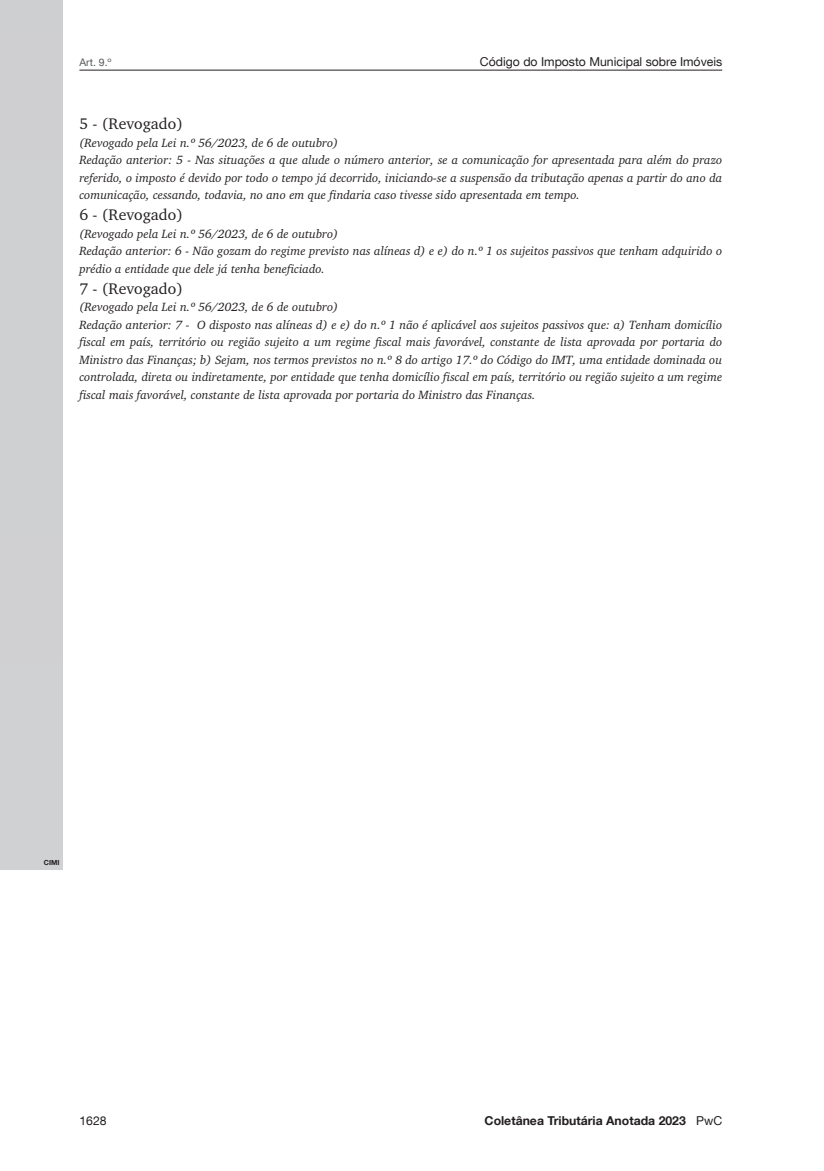
<style>
.page{position:relative;width:824px;height:1171px;background:#fff}
.page>*{position:absolute;margin:0;border:0;box-sizing:border-box;transform-origin:0 0}
.t1{font:15.75px "Charter IT Cby BT";color:#231f20}
.t2{font:italic 12.25px/17.5px "Charter IT Cby BT";color:#231f20}
.t3{font:12.25px "Helvetica Neue LT Com";color:#231f20}
.t4{font:700 12.25px "Helvetica Neue LT Com";color:#231f20}
.t5{font:10.5px "Helvetica Neue LT Com";color:#57585a}
.t6{font:700 7px "Helvetica Neue LT Com";color:#231f20}
.s1{font-weight:400}
</style>
<div class="page">
<hr style="left:79px;top:70px;width:643px;height:1px;background:#231f20">
<div style="left:0;top:0;width:62px;height:869px;background:#cfd0d2"></div>
<p class="t5" style="left:79px;top:55px;width:34px">Art. 9.º</p>
<p class="t3" style="left:480px;top:54px;width:244px">Código do Imposto Municipal sobre Imóveis</p>
<p class="t1" style="left:79px;top:114px;width:105px">5 - (Revogado)</p>
<p class="t2" style="left:79px;top:133px;width:644px">(Revogado pela Lei n.º 56/2023, de 6 de outubro)<br>Redação anterior: 5 - Nas situações a que alude o número anterior, se a comunicação for apresentada para além do prazo referido, o imposto é devido por todo o tempo já decorrido, iniciando-se a suspensão da tributação apenas a partir do ano da comunicação, cessando, todavia, no ano em que findaria caso tivesse sido apresentada em tempo.</p>
<p class="t1" style="left:79px;top:205px;width:105px">6 - (Revogado)</p>
<p class="t2" style="left:79px;top:224px;width:644px">(Revogado pela Lei n.º 56/2023, de 6 de outubro)<br>Redação anterior: 6 - Não gozam do regime previsto nas alíneas d) e e) do n.º 1 os sujeitos passivos que tenham adquirido o prédio a entidade que dele já tenha beneficiado.</p>
<p class="t1" style="left:79px;top:278px;width:105px">7 - (Revogado)</p>
<p class="t2" style="left:79px;top:298px;width:644px">(Revogado pela Lei n.º 56/2023, de 6 de outubro)<br>Redação anterior: 7 - O disposto nas alíneas d) e e) do n.º 1 não é aplicável aos sujeitos passivos que: a) Tenham domicílio fiscal em país, território ou região sujeito a um regime fiscal mais favorável, constante de lista aprovada por portaria do Ministro das Finanças; b) Sejam, nos termos previstos no n.º 8 do artigo 17.º do Código do IMT, uma entidade dominada ou controlada, direta ou indiretamente, por entidade que tenha domicílio fiscal em país, território ou região sujeito a um regime fiscal mais favorável, constante de lista aprovada por portaria do Ministro das Finanças.</p>
<p class="t6" style="left:44px;top:858px;width:17px">CIMI</p>
<p class="t3" style="left:79px;top:1113px;width:29px">1628</p>
<p class="t4" style="left:484px;top:1113px;width:239px">Coletânea Tributária Anotada 2023 <span class="s1">PwC</span></p>
</div>
